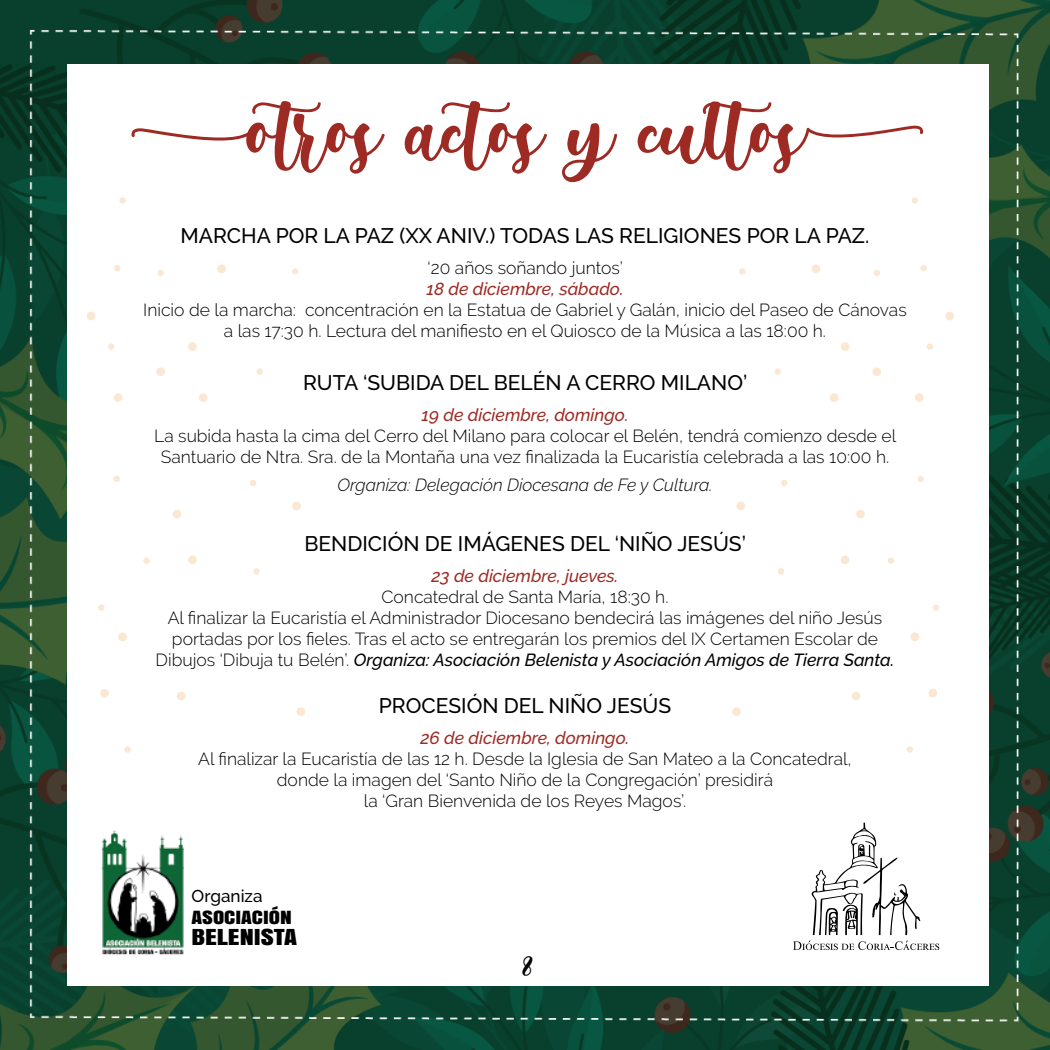
<style>
.page{position:relative;width:1050px;height:1050px;background:#fff}
.page>*{position:absolute;margin:0;border:0;box-sizing:border-box;transform-origin:0 0}
.t1{font:98px "browniescake";letter-spacing:-.005em;color:#9e2a24}
.t2{font:35px "browniescake";color:#000}
.t3{font:500 21px "Raleway";color:#000}
.t4{font:20.65px "Anton";color:#000;scale:1.36 1}
.t5{font:300 17.5px/21px "Raleway";color:#000;text-align:center}
.t6{font:italic 500 17.5px "Raleway";color:#9e2a24}
.t7{font:italic 300 17.5px "Raleway";color:#000}
.t8{font:17.15px "Anton";color:#000;scale:1.36 1}
.t9{font:500 17.15px "Raleway";color:#000}
.s1{font-weight:500;font-style:italic}
</style>
<div class="page">
<img style="left:0;top:0;width:1050px;height:1050px">
<div style="left:67px;top:64px;width:921px;height:922px;background:#fff"></div>
<svg style="left:811px;top:823px;width:109px;height:112px"></svg>
<svg style="left:793px;top:941px;width:146px;height:9px"></svg>
<div style="left:108px;top:343px;width:6px;height:7px;background:#fae8d3;border-radius:50%"></div>
<div style="left:119px;top:197px;width:7px;height:7px;background:#fae8d3;border-radius:50%"></div>
<div style="left:87px;top:312px;width:9px;height:8px;background:#fae8d3;border-radius:50%"></div>
<div style="left:114px;top:393px;width:8px;height:9px;background:#fae8d3;border-radius:50%"></div>
<svg style="left:296px;top:707px;width:9px;height:9px"></svg>
<svg style="left:291px;top:268px;width:8px;height:7px"></svg>
<div style="left:114px;top:265px;width:7px;height:7px;background:#fae8d3;border-radius:2px"></div>
<svg style="left:157px;top:269px;width:7px;height:8px"></svg>
<div style="left:253px;top:568px;width:7px;height:7px;background:#fae8d3;border-radius:2px"></div>
<div style="left:257px;top:368px;width:6px;height:7px;background:#fae8d3;border-radius:50%"></div>
<svg style="left:292px;top:501px;width:9px;height:10px"></svg>
<svg style="left:188px;top:342px;width:9px;height:9px"></svg>
<svg style="left:113px;top:475px;width:7px;height:8px"></svg>
<svg style="left:250px;top:479px;width:7px;height:8px"></svg>
<svg style="left:188px;top:555px;width:9px;height:9px"></svg>
<svg style="left:199px;top:393px;width:9px;height:9px"></svg>
<svg style="left:172px;top:510px;width:10px;height:9px"></svg>
<svg style="left:217px;top:264px;width:9px;height:9px"></svg>
<div style="left:143px;top:557px;width:7px;height:7px;background:#fae8d3;border-radius:50%"></div>
<svg style="left:118px;top:632px;width:9px;height:10px"></svg>
<div style="left:98px;top:604px;width:7px;height:7px;background:#fae8d3;border-radius:50%"></div>
<div style="left:124px;top:746px;width:7px;height:7px;background:#fae8d3;border-radius:50%"></div>
<div style="left:177px;top:692px;width:9px;height:8px;background:#fae8d3;border-radius:50%"></div>
<div style="left:156px;top:367px;width:9px;height:9px;background:#fae8d3;border-radius:50%"></div>
<div style="left:100px;top:689px;width:9px;height:9px;background:#fae8d3;border-radius:50%"></div>
<div style="left:927px;top:343px;width:6px;height:7px;background:#fae8d3;border-radius:50%"></div>
<div style="left:912px;top:197px;width:6px;height:7px;background:#fae8d3;border-radius:50%"></div>
<div style="left:945px;top:312px;width:9px;height:8px;background:#fae8d3;border-radius:50%"></div>
<svg style="left:915px;top:393px;width:9px;height:9px"></svg>
<svg style="left:732px;top:707px;width:9px;height:9px"></svg>
<div style="left:739px;top:268px;width:7px;height:7px;background:#fae8d3;border-radius:2px"></div>
<div style="left:920px;top:265px;width:7px;height:7px;background:#fae8d3;border-radius:2px"></div>
<svg style="left:873px;top:269px;width:7px;height:8px"></svg>
<svg style="left:777px;top:568px;width:8px;height:7px"></svg>
<div style="left:774px;top:368px;width:7px;height:7px;background:#fae8d3;border-radius:50%"></div>
<svg style="left:736px;top:501px;width:9px;height:10px"></svg>
<div style="left:841px;top:342px;width:8px;height:9px;background:#fae8d3;border-radius:50%"></div>
<svg style="left:917px;top:475px;width:7px;height:8px"></svg>
<svg style="left:781px;top:479px;width:7px;height:8px"></svg>
<svg style="left:840px;top:555px;width:10px;height:9px"></svg>
<svg style="left:830px;top:393px;width:9px;height:9px"></svg>
<svg style="left:856px;top:510px;width:9px;height:9px"></svg>
<svg style="left:811px;top:264px;width:9px;height:9px"></svg>
<svg style="left:887px;top:557px;width:7px;height:7px"></svg>
<svg style="left:910px;top:632px;width:10px;height:10px"></svg>
<div style="left:933px;top:604px;width:6px;height:7px;background:#fae8d3;border-radius:50%"></div>
<div style="left:907px;top:746px;width:6px;height:7px;background:#fae8d3;border-radius:50%"></div>
<div style="left:852px;top:692px;width:8px;height:8px;background:#fae8d3;border-radius:50%"></div>
<svg style="left:872px;top:367px;width:9px;height:9px"></svg>
<svg style="left:928px;top:689px;width:9px;height:9px"></svg>
<img style="left:101px;top:829px;width:83px;height:126px">
<h1 class="t1" style="left:132px;top:77px;width:785px">otros actos y cultos</h1>
<p class="t3" style="left:181px;top:223px;width:690px">MARCHA POR LA PAZ (XX ANIV.) TODAS LAS RELIGIONES POR LA PAZ.</p>
<p class="t5" style="left:428px;top:258px;width:197px">‘20 años soñando juntos’</p>
<p class="t6" style="left:426px;top:279px;width:199px">18 de diciembre, sábado.</p>
<p class="t5" style="left:143px;top:300px;width:765px">Inicio de la marcha: concentración en la Estatua de Gabriel y Galán, inicio del Paseo de Cánovas a las 17:30 h. Lectura del manifiesto en el Quiosco de la Música a las 18:00 h.</p>
<p class="t3" style="left:303px;top:370px;width:446px">RUTA ‘SUBIDA DEL BELÉN A CERRO MILANO’</p>
<p class="t6" style="left:421px;top:405px;width:209px">19 de diciembre, domingo.</p>
<p class="t5" style="left:154px;top:426px;width:744px">La subida hasta la cima del Cerro del Milano para colocar el Belén, tendrá comienzo desde el<br>Santuario de Ntra. Sra. de la Montaña una vez finalizada la Eucaristía celebrada a las 10:00 h.</p>
<p class="t7" style="left:337px;top:475px;width:377px">Organiza: Delegación Diocesana de Fe y Cultura.</p>
<p class="t3" style="left:304px;top:531px;width:443px">BENDICIÓN DE IMÁGENES DEL ‘NIÑO JESÚS’</p>
<p class="t6" style="left:432px;top:566px;width:188px">23 de diciembre, jueves.</p>
<p class="t5" style="left:156px;top:587px;width:740px">Concatedral de Santa María, 18:30 h.<br>Al finalizar la Eucaristía el Administrador Diocesano bendecirá las imágenes del niño Jesús portadas por los fieles. Tras el acto se entregarán los premios del IX Certamen Escolar de Dibujos ‘Dibuja tu Belén’. <span class="s1">Organiza: Asociación Belenista y Asociación Amigos de Tierra Santa.</span></p>
<p class="t3" style="left:379px;top:693px;width:294px">PROCESIÓN DEL NIÑO JESÚS</p>
<p class="t6" style="left:421px;top:728px;width:210px">26 de diciembre, domingo.</p>
<p class="t5" style="left:198px;top:748px;width:655px">Al finalizar la Eucaristía de las 12 h. Desde la Iglesia de San Mateo a la Concatedral, donde la imagen del ‘Santo Niño de la Congregación’ presidirá<br>la ‘Gran Bienvenida de los Reyes Magos’.</p>
<p class="t9" style="left:192px;top:886px;width:72px">Organiza</p>
<p class="t8" style="left:192px;top:904px;width:75px">ASOCIACIÓN</p>
<p class="t4" style="left:192px;top:920px;width:79px">BELENISTA</p>
<h2 class="t2" style="left:522px;top:944px;width:12px">8</h2>
</div>
